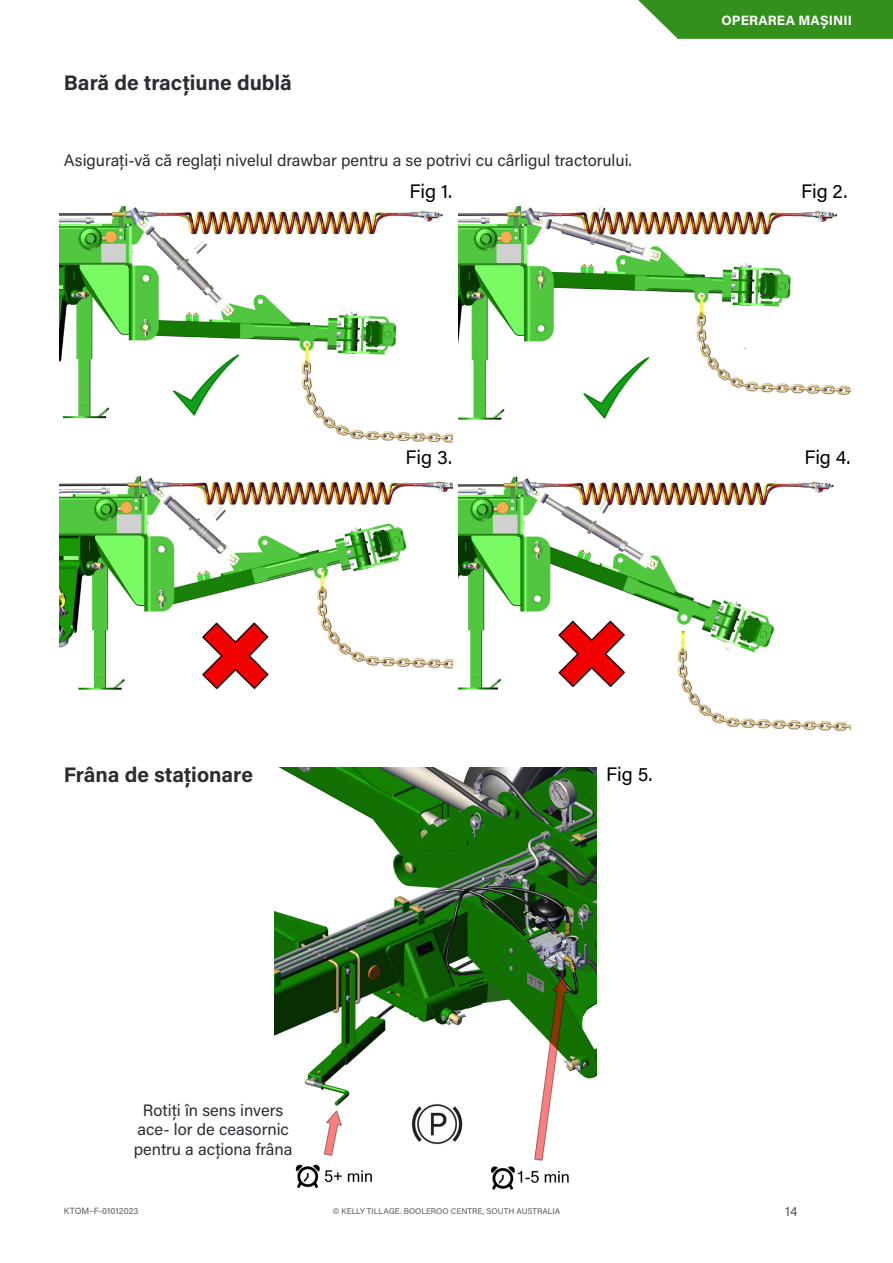
<style>
.page{position:relative;width:893px;height:1263px;background:#fff}
.page>*{position:absolute;margin:0;border:0;box-sizing:border-box;transform-origin:0 0}
.Body_Sub_Headings{font:700 21px "Acumin Pro";color:#2c2d32}
.t1{font:19.5px "Acumin Pro";color:#000}
.Description_Text{font:16.5px/19.8px "Acumin Pro";color:#2c2d32;text-align:center}
.Tab_Label_White{font:700 13.5px "Acumin Pro";letter-spacing:.01em;color:#fff}
.t2{font:13.5px "Acumin Pro";color:#565a5c}
.t3{font:9px "Acumin Pro";color:#565a5c}
.t4{font:8.25px "Acumin Pro";color:#565a5c}
</style>
<div class="page">
<svg style="left:638px;top:0;width:255px;height:39px;background:#43992f"></svg>
<img style="left:60px;top:205px;width:392px;height:238px">
<img style="left:458px;top:206px;width:392px;height:214px">
<img style="left:60px;top:476px;width:392px;height:214px">
<img style="left:458px;top:476px;width:392px;height:255px">
<img style="left:274px;top:767px;width:322px;height:423px">
<p class="Body_Sub_Headings" style="left:64px;top:68px;width:230px">Bară de tracțiune dublă</p>
<p class="Description_Text" style="left:64px;top:149px;width:570px">Asigurați-vă că reglați nivelul drawbar pentru a se potrivi cu cârligul tractorului.</p>
<p class="Tab_Label_White" style="left:721px;top:11px;width:132px">OPERAREA MAȘINII</p>
<p class="t1" style="left:410px;top:178px;width:44px">Fig 1.</p>
<p class="t1" style="left:801px;top:178px;width:48px">Fig 2.</p>
<p class="Body_Sub_Headings" style="left:64px;top:760px;width:191px">Frâna de staționare</p>
<p class="t1" style="left:406px;top:443px;width:48px">Fig 3.</p>
<p class="t1" style="left:804px;top:443px;width:48px">Fig 4.</p>
<p class="t1" style="left:606px;top:761px;width:48px">Fig 5.</p>
<p class="Description_Text" style="left:134px;top:1099px;width:160px">Rotiți în sens invers ace- lor de ceasornic pentru a acționa frâna</p>
<p class="t3" style="left:64px;top:1205px;width:76px">KTOM–F-01012023</p>
<p class="t4" style="left:333px;top:1205px;width:229px">© KELLY TILLAGE. BOOLEROO CENTRE, SOUTH AUSTRALIA</p>
<p class="t2" style="left:785px;top:1201px;width:14px">14</p>
</div>
